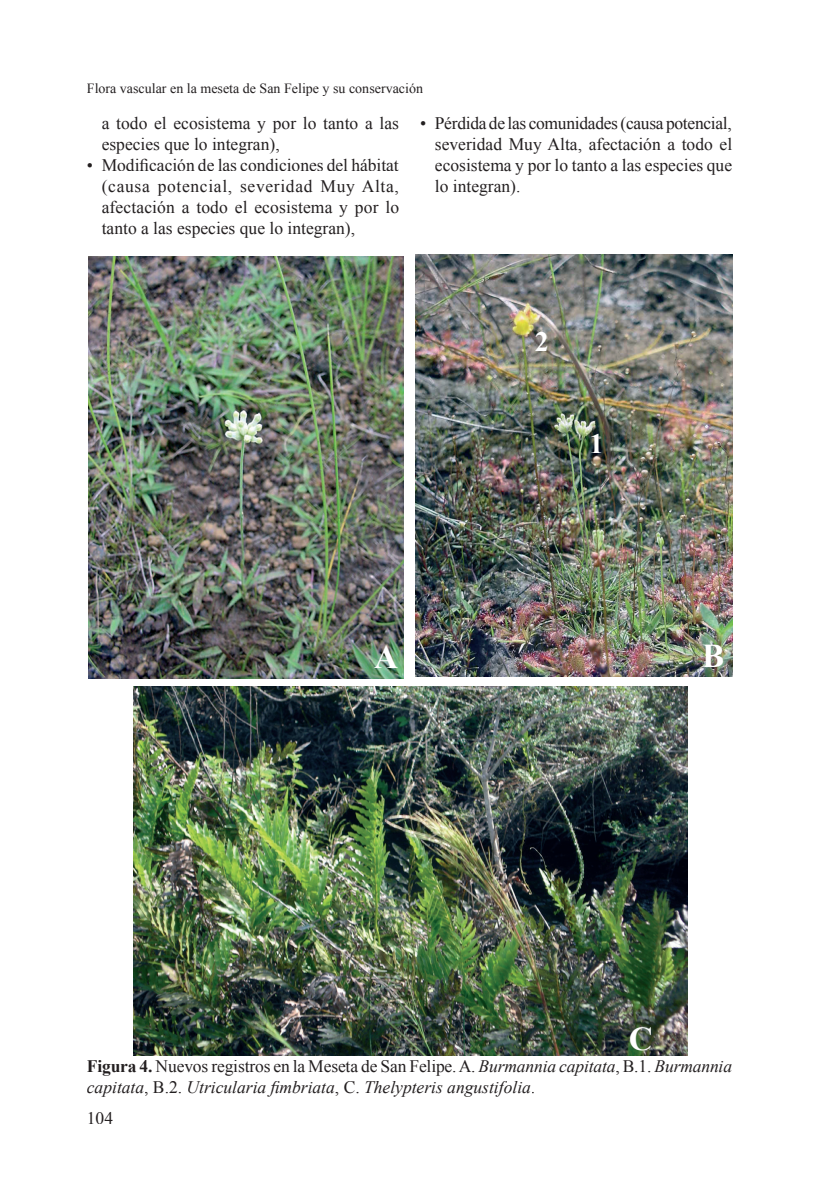
<style>
.page{position:relative;width:819px;height:1191px;background:#fff}
.page>*{position:absolute;margin:0;border:0;box-sizing:border-box;transform-origin:0 0}
.t1{font:700 33.25px "Times New Roman";color:#fff}
.t2{font:700 28px "Times New Roman";color:#fff}
.t3{font:17.5px/21px "Times New Roman";color:#231f20;text-align:justify}
.t4{font:italic 17.5px/21px "Times New Roman";color:#231f20}
.t5{font:14px "Times New Roman";color:#231f20}
.s1{font-weight:700;font-style:normal}
.s2{font-style:normal}
</style>
<div class="page">
<img style="left:88px;top:256px;width:316px;height:422px">
<img style="left:415px;top:255px;width:317px;height:421px">
<img style="left:133px;top:686px;width:554px;height:369px">
<p class="t5" style="left:87px;top:79px;width:337px">Flora vascular en la meseta de San Felipe y su conservación</p>
<p class="t3" style="left:102px;top:112px;width:299px">a todo el ecosistema y por lo tanto a las especies que lo integran),</p>
<p class="t3" style="left:102px;top:154px;width:299px;text-indent:-15px">• Modificación de las condiciones del hábitat (causa potencial, severidad Muy Alta, afectación a todo el ecosistema y por lo tanto a las especies que lo integran),</p>
<p class="t3" style="left:435px;top:112px;width:299px;text-indent:-15px">• Pérdida de las comunidades (causa potencial, severidad Muy Alta, afectación a todo el ecosistema y por lo tanto a las especies que lo integran).</p>
<h2 class="t2" style="left:535px;top:323px;width:15px">2</h2>
<h2 class="t2" style="left:589px;top:424px;width:15px">1</h2>
<h1 class="t1" style="left:374px;top:633px;width:26px">A</h1>
<h1 class="t1" style="left:702px;top:633px;width:24px">B</h1>
<h1 class="t1" style="left:628px;top:1015px;width:26px">C</h1>
<p class="t4" style="left:87px;top:1055px;width:646px"><span class="s1">Figura 4.</span> <span class="s2">Nuevos registros en la Meseta de San Felipe. A.</span> Burmannia capitata<span class="s2">, B.1.</span> Burmannia capitata<span class="s2">, B.2.</span> Utricularia fimbriata<span class="s2">, C.</span> Thelypteris angustifolia<span class="s2">.</span></p>
<p class="t3" style="left:87px;top:1107px;width:28px">104</p>
</div>
